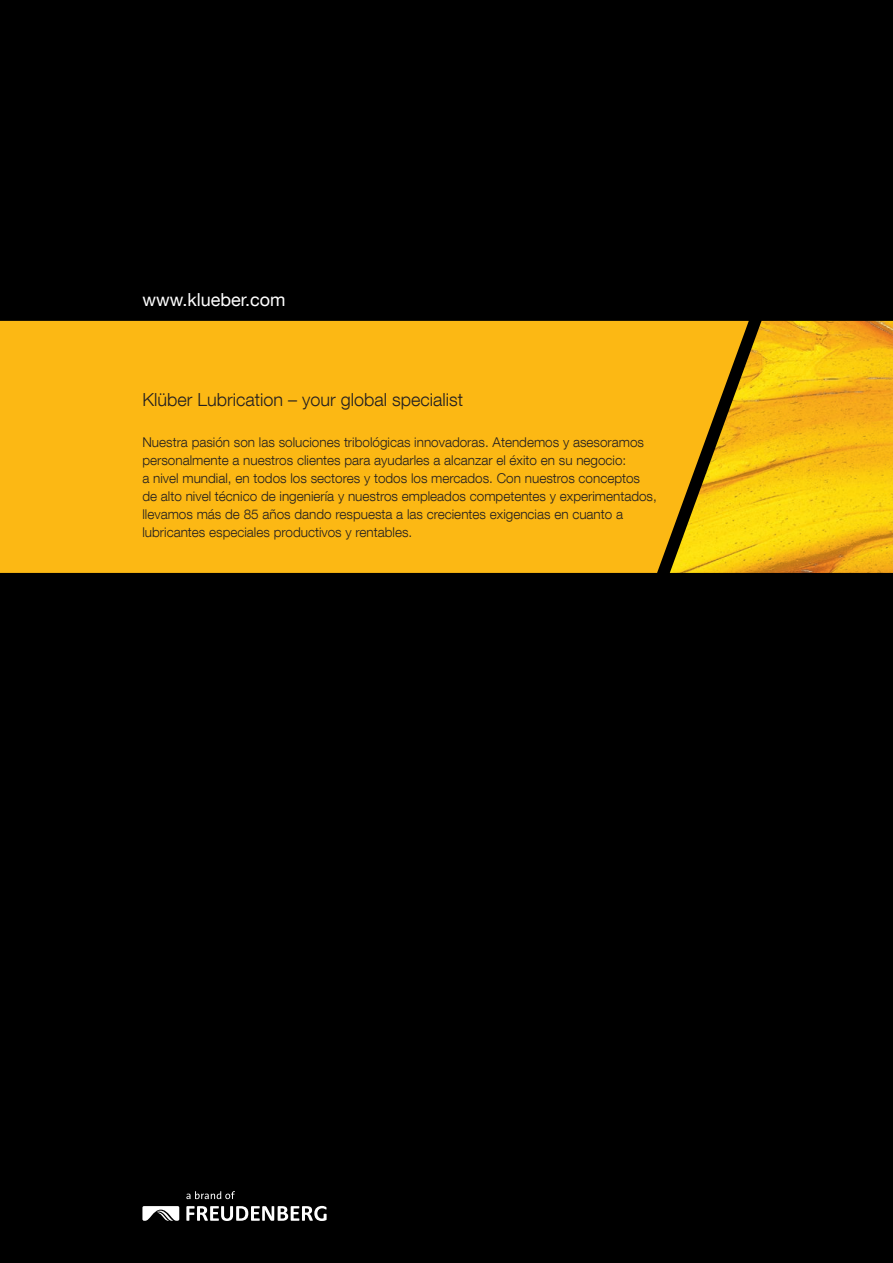
<style>
.page{position:relative;width:893px;height:1263px;background:#000}
.page>*{position:absolute;margin:0;border:0;box-sizing:border-box;transform-origin:0 0}
.t1{font:300 18px "Helvetica Neue LT Com";color:#231f20}
.t2{font:18px "Helvetica Neue LT Com";color:#fff}
.t3{font:300 13.5px/18px "Helvetica Neue LT Com";color:#231f20}
</style>
<div class="page">
<div style="left:0;top:321px;width:670px;height:252px;background:#fcb814"></div>
<img style="left:670px;top:321px;width:223px;height:252px">
<svg style="left:186px;top:1206px;width:141px;height:15px"></svg>
<svg style="left:142px;top:1206px;width:37px;height:15px"></svg>
<svg style="left:186px;top:1191px;width:49px;height:8px"></svg>
<h1 class="t2" style="left:142px;top:293px;width:144px">www.klueber.com</h1>
<h1 class="t1" style="left:142px;top:393px;width:322px">Klüber Lubrication – your global specialist</h1>
<p class="t3" style="left:142px;top:435px;width:516px">Nuestra pasión son las soluciones tribológicas innovadoras. Atendemos y asesoramos personalmente a nuestros clientes para ayudarles a alcanzar el éxito en su negocio:<br>a nivel mundial, en todos los sectores y todos los mercados. Con nuestros conceptos de alto nivel técnico de ingeniería y nuestros empleados competentes y experimentados, llevamos más de 85 años dando respuesta a las crecientes exigencias en cuanto a lubricantes especiales productivos y rentables.</p>
</div>
